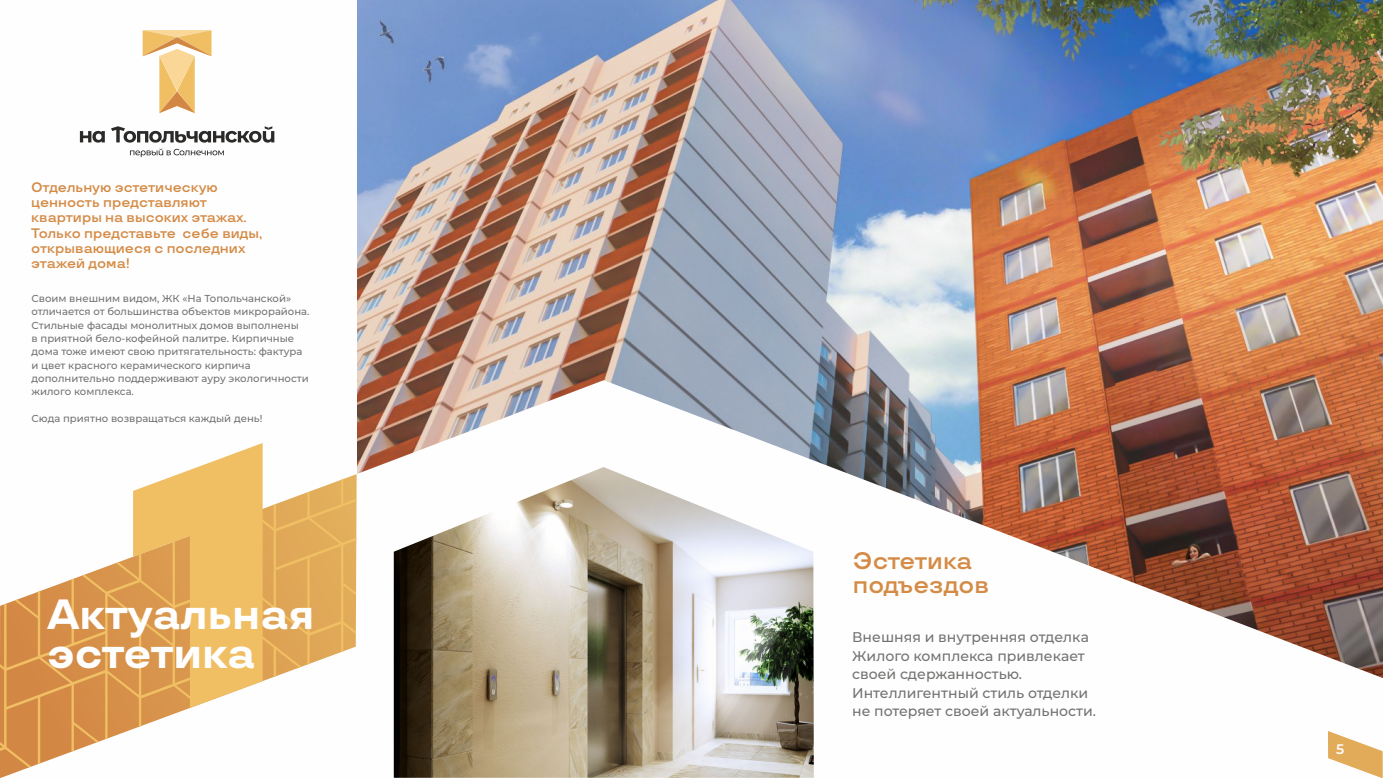
<style>
.page{position:relative;width:1383px;height:778px;background:#fff}
.page>*{position:absolute;margin:0;border:0;box-sizing:border-box;transform-origin:0 0}
.t1{font:700 42.3px/38.7px "TT Travels";color:#fefefe}
.t2{font:600 24px/24.3px "TT Travels";color:#d48b46}
.t3{font:500 14.1px/18.6px "Montserrat";color:#727271}
.t4{font:600 13.8px/15.3px "TT Travels";color:#d48b46}
.t5{font:600 13.8px "Montserrat";color:#fefefe}
.t6{font:500 10.2px/13.2px "Montserrat";color:#727271}
</style>
<div class="page">
<img style="left:356px;top:0;width:1026px;height:700px">
<img style="left:394px;top:467px;width:419px;height:310px">
<svg style="left:143px;top:30px;width:68px;height:83px"></svg>
<svg style="left:130px;top:149px;width:94px;height:8px"></svg>
<svg style="left:80px;top:131px;width:25px;height:12px"></svg>
<svg style="left:111px;top:126px;width:163px;height:17px"></svg>
<svg style="left:0;top:556px;width:190px;height:211px;fill:#d69049"></svg>
<svg style="left:133px;top:443px;width:223px;height:265px"></svg>
<svg style="left:1328px;top:731px;width:54px;height:47px"></svg>
<h3 class="t4" style="left:31px;top:180px;width:232px">Отдельную эстетическую ценность представляют квартиры на высоких этажах.<br>Только представьте себе виды, открывающиеся с последних этажей дома!</h3>
<p class="t6" style="left:32px;top:292px;width:279px">Своим внешним видом, ЖК «На Топольчанской» отличается от большинства объектов микрорайона.<br>Стильные фасады монолитных домов выполнены<br>в приятной бело-кофейной палитре. Кирпичные дома тоже имеют свою притягательность: фактура и цвет красного керамического кирпича дополнительно поддерживают ауру экологичности жилого комплекса.</p>
<p class="t6" style="left:32px;top:411px;width:232px">Сюда приятно возвращаться каждый день!</p>
<h1 class="t1" style="left:47px;top:597px;width:269px">Актуальная эстетика</h1>
<h2 class="t2" style="left:853px;top:549px;width:138px">Эстетика подъездов</h2>
<h3 class="t3" style="left:852px;top:627px;width:245px">Внешняя и внутренняя отделка<br>Жилого комплекса привлекает своей сдержанностью.<br>Интеллигентный стиль отделки не потеряет своей актуальности.</h3>
<h3 class="t5" style="left:1335px;top:740px;width:10px">5</h3>
</div>
